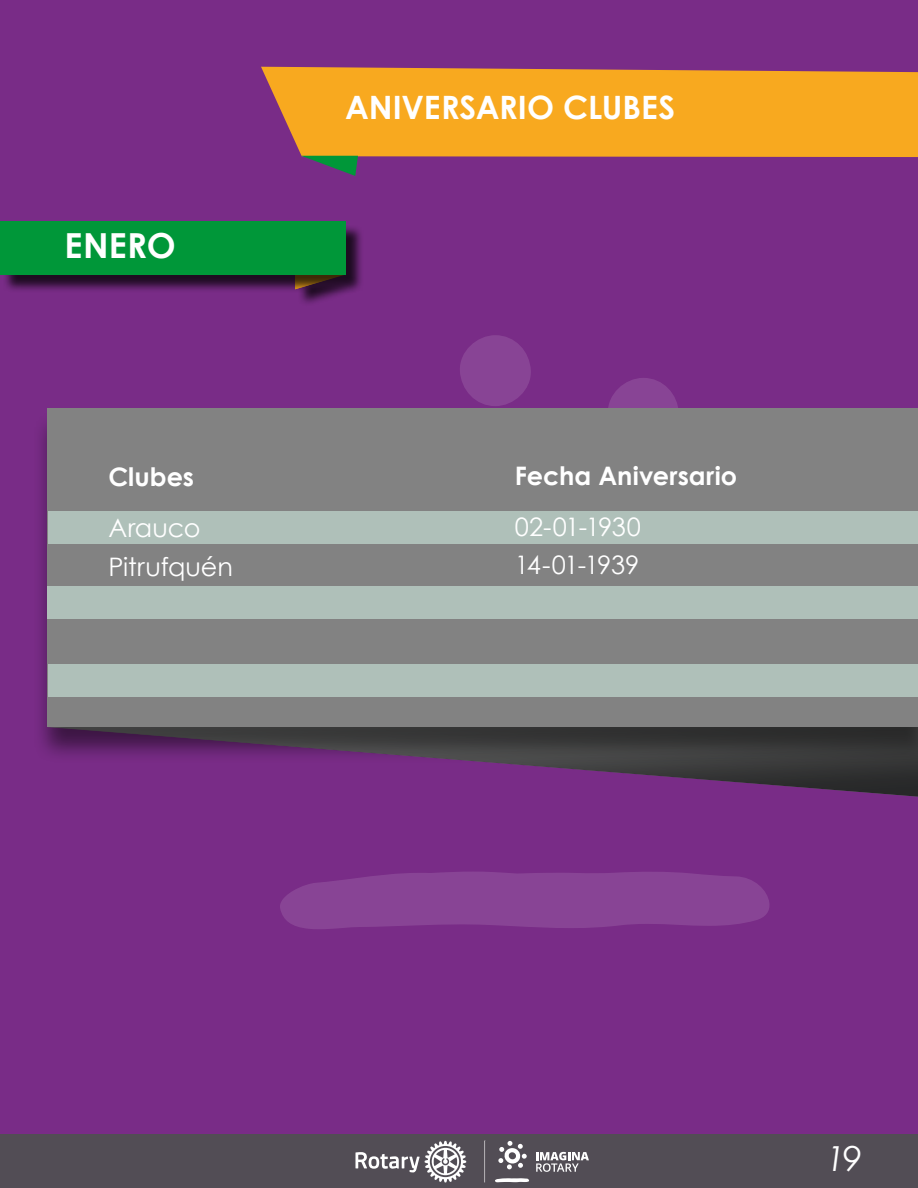
<style>
.page{position:relative;width:918px;height:1188px;background:#792c87}
.page>*{position:absolute;margin:0;border:0;box-sizing:border-box;transform-origin:0 0}
.t1{font:700 34.5px "Century Gothic";letter-spacing:.01em;color:#fff}
.t2{font:italic 34.5px "Century Gothic";color:#fff}
.t3{font:700 32.25px "Century Gothic";letter-spacing:-.005em;color:#fff}
.t4{font:700 25.5px "Century Gothic";color:#fff}
.t5{font:25.5px/38.2px "Century Gothic";letter-spacing:-.03em;color:#fff}
.t6{font:25.5px/38.2px "Century Gothic";letter-spacing:-.005em;color:#fff}
</style>
<div class="page">
<svg style="left:261px;top:67px;width:657px;height:90px;background:#f0a125"></svg>
<svg style="left:301px;top:156px;width:57px;height:20px"></svg>
<svg style="left:460px;top:335px;width:71px;height:71px"></svg>
<svg style="left:608px;top:378px;width:70px;height:30px"></svg>
<svg style="left:280px;top:872px;width:490px;height:57px;background:#864093"></svg>
<div style="left:0;top:1134px;width:918px;height:54px;background:#524d55"></div>
<svg style="left:356px;top:1141px;width:110px;height:41px"></svg>
<svg style="left:484px;top:1141px;width:1px;height:41px"></svg>
<svg style="left:498px;top:1141px;width:29px;height:28px"></svg>
<svg style="left:495px;top:1178px;width:34px;height:4px"></svg>
<svg style="left:536px;top:1152px;width:53px;height:20px"></svg>
<svg style="left:523px;top:765px;width:395px;height:32px"></svg>
<div style="left:33px;top:410px;width:885px;height:355px;background:#000;opacity:.5"></div>
<div style="left:47px;top:408px;width:871px;height:319px;background:#828282"></div>
<div style="left:297px;top:276px;width:65px;height:31px;background:#000;opacity:.75"></div>
<div style="left:2px;top:224px;width:362px;height:69px;background:#000;opacity:.75"></div>
<div style="left:0;top:222px;width:345px;height:53px;background:#009739"></div>
<div style="left:48px;top:511px;width:870px;height:33px;background:#afc0b9"></div>
<div style="left:47px;top:586px;width:871px;height:33px;background:#afc0b9"></div>
<div style="left:48px;top:665px;width:870px;height:32px;background:#afc0b9"></div>
<h1 class="t1" style="left:65px;top:219px;width:113px">ENERO</h1>
<p class="t4" style="left:108px;top:458px;width:87px">Clubes</p>
<p class="t6" style="left:108px;top:509px;width:126px">Arauco<br>Pitrufquén</p>
<p class="t3" style="left:345px;top:83px;width:332px">ANIVERSARIO CLUBES</p>
<p class="t4" style="left:515px;top:457px;width:224px">Fecha Aniversario</p>
<p class="t5" style="left:515px;top:507px;width:128px">02-01-1930<br>14-01-1939</p>
<h1 class="t2" style="left:826px;top:1134px;width:37px">19</h1>
</div>
